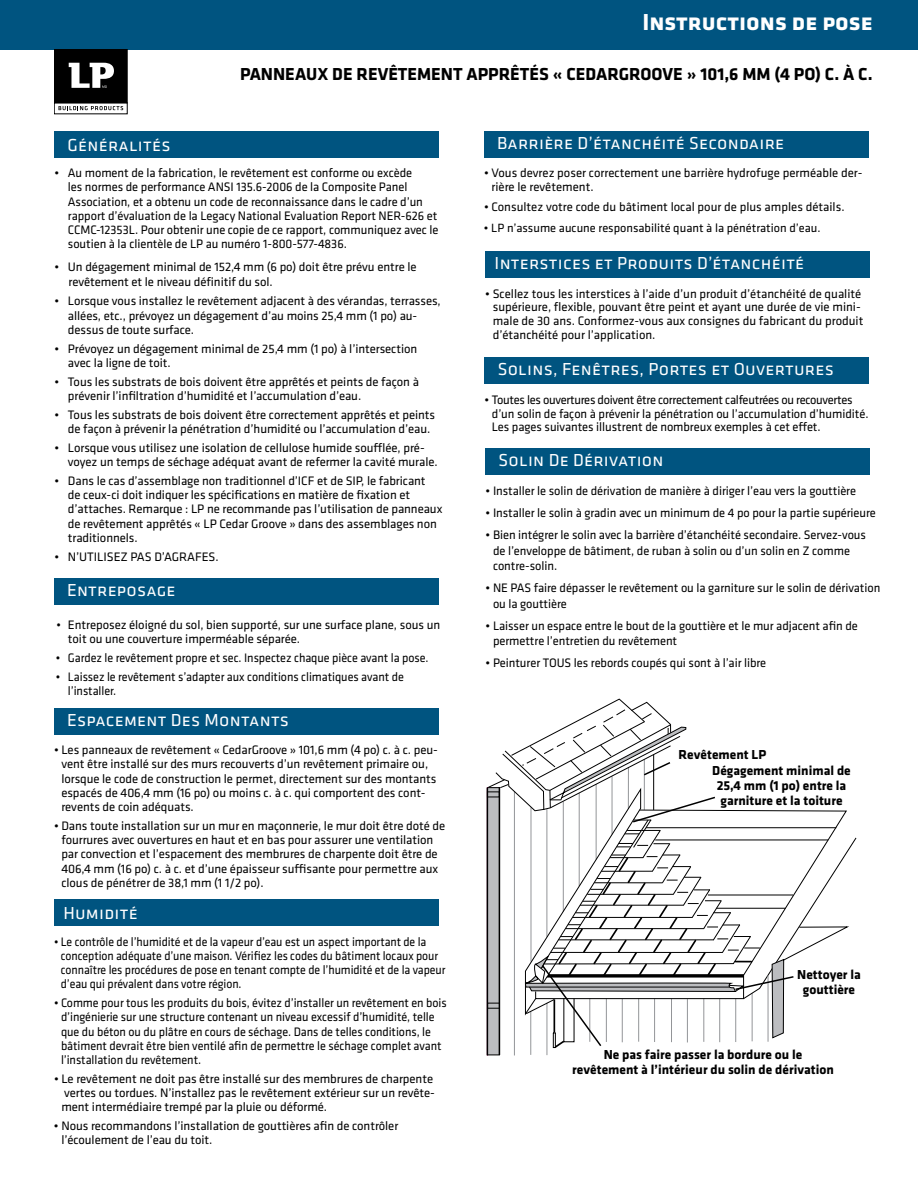
<style>
.page{position:relative;width:918px;height:1188px;background:#fff}
.page>*{position:absolute;margin:0;border:0;box-sizing:border-box;transform-origin:0 0}
.t1{font:700 24px "Klavika";color:#fff}
.t2{font:18px "Klavika";letter-spacing:.015em;color:#fff}
.t3{font:700 18px "Klavika";color:#000}
.t4{font:700 13.5px/15px "Klavika";color:#000;text-align:center}
.t5{font:12.75px/14.2px "Klavika";letter-spacing:-.005em;color:#000}
.t6{font:12.75px/14.2px "Klavika";letter-spacing:-.005em;color:#000;scale:.95 1}
.t7{font:12.75px/14.2px "Klavika";letter-spacing:-.005em;color:#000;scale:.93 1}
.t8{font:12.45px "Klavika";color:#000}
</style>
<div class="page">
<div style="left:0;top:0;width:918px;height:49px;background:#005480"></div>
<svg style="left:58px;top:106px;width:66px;height:5px"></svg>
<svg style="left:59px;top:106px;width:64px;height:4px"></svg>
<div style="left:54px;top:50px;width:73px;height:53px;background:#000"></div>
<svg style="left:69px;top:63px;width:45px;height:25px"></svg>
<div style="left:54px;top:131px;width:385px;height:27px;background:#005480"></div>
<div style="left:54px;top:578px;width:384px;height:27px;background:#005480"></div>
<div style="left:485px;top:251px;width:385px;height:27px;background:#005480"></div>
<div style="left:485px;top:357px;width:384px;height:27px;background:#005480"></div>
<div style="left:54px;top:708px;width:384px;height:27px;background:#005480"></div>
<div style="left:484px;top:131px;width:384px;height:27px;background:#005480"></div>
<div style="left:54px;top:899px;width:384px;height:27px;background:#005480"></div>
<div style="left:486px;top:448px;width:384px;height:28px;background:#005480"></div>
<hr style="left:530px;top:1011px;width:1px;height:44px;background:#939598">
<hr style="left:547px;top:1003px;width:1px;height:52px;background:#939598">
<hr style="left:514px;top:791px;width:1px;height:264px;background:#939598">
<hr style="left:487px;top:788px;width:1px;height:267px;background:#000">
<hr style="left:499px;top:787px;width:1px;height:268px;background:#000">
<svg style="left:487px;top:698px;width:370px;height:351px"></svg>
<h1 class="t1" style="left:642px;top:5px;width:232px">Instructions de pose</h1>
<h2 class="t3" style="left:240px;top:61px;width:634px">Panneaux de revêtement apprêtés « CedarGroove » 101,6 mm (4 po) c. à c.</h2>
<h2 class="t2" style="left:68px;top:133px;width:104px">Généralités</h2>
<p class="t5" style="left:68px;top:165px;width:372px;text-indent:-14px">• Au moment de la fabrication, le revêtement est conforme ou excède<br>les normes de performance ANSI 135.6-2006 de la Composite Panel Association, et a obtenu un code de reconnaissance dans le cadre d’un rapport d’évaluation de la Legacy National Evaluation Report NER-626 et CCMC-12353L. Pour obtenir une copie de ce rapport, communiquez avec le soutien à la clientèle de LP au numéro 1-800-577-4836.</p>
<p class="t5" style="left:68px;top:260px;width:350px;text-indent:-14px">• Un dégagement minimal de 152,4 mm (6 po) doit être prévu entre le revêtement et le niveau définitif du sol.</p>
<p class="t5" style="left:68px;top:294px;width:374px;text-indent:-14px">• Lorsque vous installez le revêtement adjacent à des vérandas, terrasses, allées, etc., prévoyez un dégagement d’au moins 25,4 mm (1 po) au&shy;dessus de toute surface.</p>
<p class="t5" style="left:68px;top:341px;width:351px;text-indent:-14px">• Prévoyez un dégagement minimal de 25,4 mm (1 po) à l’intersection avec la ligne de toit.</p>
<p class="t5" style="left:68px;top:374px;width:353px;text-indent:-14px">• Tous les substrats de bois doivent être apprêtés et peints de façon à prévenir l’infiltration d’humidité et l’accumulation d’eau.</p>
<p class="t5" style="left:68px;top:407px;width:369px;text-indent:-14px">• Tous les substrats de bois doivent être correctement apprêtés et peints de façon à prévenir la pénétration d’humidité ou l’accumulation d’eau.</p>
<p class="t5" style="left:68px;top:440px;width:371px;text-indent:-14px">• Lorsque vous utilisez une isolation de cellulose humide soufflée, pré&shy;voyez un temps de séchage adéquat avant de refermer la cavité murale.</p>
<p class="t5" style="left:68px;top:473px;width:376px;text-indent:-14px">• Dans le cas d’assemblage non traditionnel d’ICF et de SIP, le fabricant<br>de ceux-ci doit indiquer les spécifications en matière de fixation et d’attaches. Remarque : LP ne recommande pas l’utilisation de panneaux de revêtement apprêtés « LP Cedar Groove » dans des assemblages non traditionnels.</p>
<p class="t5" style="left:54px;top:549px;width:166px">• N’UTILISEZ PAS D’AGRAFES.</p>
<h2 class="t2" style="left:67px;top:579px;width:110px">Entreposage</h2>
<p class="t6" style="left:68px;top:617px;width:393px;text-indent:-12px">• Entreposez éloigné du sol, bien supporté, sur une surface plane, sous un toit ou une couverture imperméable séparée.</p>
<p class="t6" style="left:56px;top:650px;width:394px">• Gardez le revêtement propre et sec. Inspectez chaque pièce avant la pose.</p>
<p class="t6" style="left:68px;top:669px;width:355px;text-indent:-12px">• Laissez le revêtement s’adapter aux conditions climatiques avant de l’installer.</p>
<h2 class="t2" style="left:67px;top:708px;width:224px">Espacement Des Montants</h2>
<p class="t5" style="left:61px;top:742px;width:378px;text-indent:-7px">• Les panneaux de revêtement « CedarGroove » 101,6 mm (4 po) c. à c. peu&shy;vent être installé sur des murs recouverts d’un revêtement primaire ou, lorsque le code de construction le permet, directement sur des montants espacés de 406,4 mm (16 po) ou moins c. à c. qui comportent des cont&shy;revents de coin adéquats.</p>
<p class="t5" style="left:61px;top:818px;width:385px;text-indent:-7px">• Dans toute installation sur un mur en maçonnerie, le mur doit être doté de fourrures avec ouvertures en haut et en bas pour assurer une ventilation par convection et l’espacement des membrures de charpente doit être de 406,4 mm (16 po) c. à c. et d’une épaisseur suffisante pour permettre aux clous de pénétrer de 38,1 mm (1 1/2 po).</p>
<h2 class="t2" style="left:63px;top:901px;width:76px">Humidité</h2>
<p class="t7" style="left:61px;top:934px;width:415px;text-indent:-7px">• Le contrôle de l’humidité et de la vapeur d’eau est un aspect important de la conception adéquate d’une maison. Vérifiez les codes du bâtiment locaux pour connaître les procédures de pose en tenant compte de l’humidité et de la vapeur d’eau qui prévalent dans votre région.</p>
<p class="t6" style="left:61px;top:995px;width:408px;text-indent:-7px">• Comme pour tous les produits du bois, évitez d’installer un revêtement en bois d’ingénierie sur une structure contenant un niveau excessif d’humidité, telle que du béton ou du plâtre en cours de séchage. Dans de telles conditions, le bâtiment devrait être bien ventilé afin de permettre le séchage complet avant l’installation du revêtement.</p>
<p class="t5" style="left:61px;top:1071px;width:375px;text-indent:-7px">• Le revêtement ne doit pas être installé sur des membrures de charpente vertes ou tordues. N’installez pas le revêtement extérieur sur un revête&shy;ment intermédiaire trempé par la pluie ou déformé.</p>
<p class="t5" style="left:61px;top:1118px;width:338px;text-indent:-7px">• Nous recommandons l’installation de gouttières afin de contrôler l’écoulement de l’eau du toit.</p>
<h2 class="t2" style="left:497px;top:131px;width:289px">Barrière D’étanchéité Secondaire</h2>
<p class="t5" style="left:491px;top:166px;width:372px;line-height:13.8px;text-indent:-7px">• Vous devrez poser correctement une barrière hydrofuge perméable der&shy;rière le revêtement.</p>
<p class="t5" style="left:484px;top:199px;width:362px">• Consultez votre code du bâtiment local pour de plus amples détails.</p>
<p class="t8" style="left:484px;top:220px;width:338px">• LP n’assume aucune responsabilité quant à la pénétration d’eau.</p>
<h2 class="t2" style="left:495px;top:252px;width:311px">Interstices et Produits D’étanchéité</h2>
<p class="t5" style="left:493px;top:286px;width:372px;line-height:13.8px;text-indent:-7px">• Scellez tous les interstices à l’aide d’un produit d’étanchéité de qualité supérieure, flexible, pouvant être peint et ayant une durée de vie mini&shy;male de 30 ans. Conformez-vous aux consignes du fabricant du produit d’étanchéité pour l’application.</p>
<h2 class="t2" style="left:498px;top:357px;width:338px">Solins, Fenêtres, Portes et Ouvertures</h2>
<p class="t5" style="left:492px;top:392px;width:378px;line-height:13.8px;text-indent:-7px">• Toutes les ouvertures doivent être correctement calfeutrées ou recouvertes d’un solin de façon à prévenir la pénétration ou l’accumulation d’humidité.<br>Les pages suivantes illustrent de nombreux exemples à cet effet.</p>
<h2 class="t2" style="left:499px;top:449px;width:166px">Solin De Dérivation</h2>
<p class="t5" style="left:486px;top:484px;width:372px">• Installer le solin de dérivation de manière à diriger l’eau vers la gouttière</p>
<p class="t5" style="left:486px;top:505px;width:392px">• Installer le solin à gradin avec un minimum de 4 po pour la partie supérieure</p>
<p class="t5" style="left:493px;top:526px;width:375px;line-height:15.8px;text-indent:-7px">• Bien intégrer le solin avec la barrière d’étanchéité secondaire. Servez-vous de l’enveloppe de bâtiment, de ruban à solin ou d’un solin en Z comme contre-solin.</p>
<p class="t5" style="left:493px;top:580px;width:389px;line-height:15.8px;text-indent:-7px">• NE PAS faire dépasser le revêtement ou la garniture sur le solin de dérivation ou la gouttière</p>
<p class="t5" style="left:493px;top:617px;width:366px;line-height:15.8px;text-indent:-7px">• Laisser un espace entre le bout de la gouttière et le mur adjacent afin de permettre l’entretien du revêtement</p>
<p class="t5" style="left:486px;top:655px;width:282px">• Peinturer TOUS les rebords coupés qui sont à l’air libre</p>
<p class="t4" style="left:679px;top:747px;width:89px">Revêtement LP</p>
<p class="t4" style="left:712px;top:763px;width:140px">Dégagement minimal de</p>
<p class="t4" style="left:717px;top:778px;width:131px">25,4 mm (1 po) entre la</p>
<p class="t4" style="left:721px;top:793px;width:124px">garniture et la toiture</p>
<p class="t4" style="left:797px;top:967px;width:65px">Nettoyer la gouttière</p>
<p class="t4" style="left:572px;top:1047px;width:263px">Ne pas faire passer la bordure ou le revêtement à l’intérieur du solin de dérivation</p>
</div>
